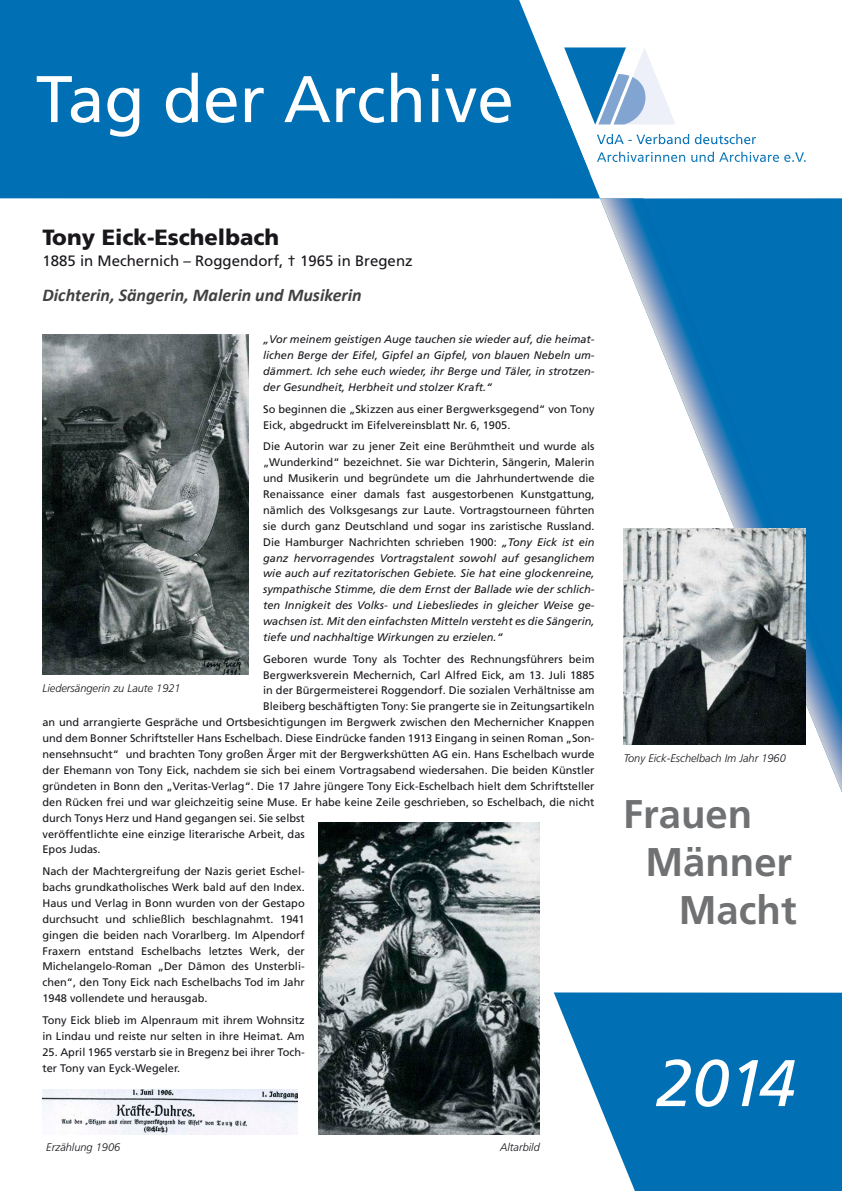
<style>
.page{position:relative;width:842px;height:1191px;background:#fff}
.page>*{position:absolute;margin:0;border:0;box-sizing:border-box;transform-origin:0 0}
.t1{font:65.8px "Frutiger";color:#fff}
.t2{font:italic 65.8px "Frutiger";color:#fff}
.t3{font:700 40px "Frutiger";color:#707173}
.t4{font:900 22px "Frutiger";color:#1a171c}
.t5{font:italic 700 18px "Calibri";letter-spacing:-.005em;color:#414143}
.t6{font:15px "Frutiger";color:#1a171c}
.t7{font:11px/15.9px "Frutiger";color:#1a171c}
.t8{font:italic 11px/15.9px "Frutiger";color:#1a171c;text-align:justify}
.t9{font:italic 300 11px "Frutiger";color:#1a171c}
.s1{font-style:italic}
</style>
<div class="page">
<svg style="left:554px;top:992px;width:288px;height:199px;background:#2483be"></svg>
<img style="left:600px;top:198px;width:242px;height:594px">
<svg style="left:0;top:0;width:600px;height:198px;background:#147aba"></svg>
<img style="left:590px;top:125px;width:10px;height:17px">
<img style="left:562px;top:105px;width:28px;height:68px">
<svg style="left:597px;top:152px;width:208px;height:10px"></svg>
<svg style="left:597px;top:134px;width:159px;height:10px"></svg>
<svg style="left:564px;top:47px;width:111px;height:78px"></svg>
<div style="left:0;top:22px;width:351px;height:166px;background:#006fb4"></div>
<img style="left:553px;top:84px;width:9px;height:89px">
<img style="left:624px;top:528px;width:181px;height:216px">
<img style="left:43px;top:1089px;width:255px;height:45px">
<img style="left:43px;top:334px;width:206px;height:341px">
<img style="left:319px;top:822px;width:221px;height:312px">
<h1 class="t1" style="left:36px;top:61px;width:479px">Tag der Archive</h1>
<h3 class="t4" style="left:43px;top:224px;width:238px">Tony Eick-Eschelbach</h3>
<h3 class="t6" style="left:43px;top:251px;width:372px">1885 in Mechernich – Roggendorf, † 1965 in Bregenz</h3>
<h3 class="t5" style="left:43px;top:284px;width:321px">Dichterin, Sängerin, Malerin und Musikerin</h3>
<p class="t8" style="left:263px;top:332px;width:333px">„Vor meinem geistigen Auge tauchen sie wieder auf, die heimat&shy;lichen Berge der Eifel, Gipfel an Gipfel, von blauen Nebeln um&shy;dämmert. Ich sehe euch wieder, ihr Berge und Täler, in strotzen&shy;der Gesundheit, Herbheit und stolzer Kraft.“</p>
<p class="t7" style="left:263px;top:401px;width:333px">So beginnen die „Skizzen aus einer Bergwerksgegend“ von Tony<br>Eick, abgedruckt im Eifelvereinsblatt Nr. 6, 1905.</p>
<p class="t7" style="left:263px;top:438px;width:333px;text-align:justify">Die Autorin war zu jener Zeit eine Berühmtheit und wurde als „Wunderkind“ bezeichnet. Sie war Dichterin, Sängerin, Malerin und Musikerin und begründete um die Jahrhundertwende die Renaissance einer damals fast ausgestorbenen Kunstgattung, nämlich des Volksgesangs zur Laute. Vortragstourneen führten sie durch ganz Deutschland und sogar ins zaristische Russland.<br>Die Hamburger Nachrichten schrieben 1900: <span class="s1">„Tony Eick ist ein ganz hervorragendes Vortragstalent sowohl auf gesanglichem wie auch auf rezitatorischen Gebiete. Sie hat eine glockenreine, sympathische Stimme, die dem Ernst der Ballade wie der schlich&shy;ten Innigkeit des Volks- und Liebesliedes in gleicher Weise ge&shy;wachsen ist. Mit den einfachsten Mitteln versteht es die Sängerin, tiefe und nachhaltige Wirkungen zu erzielen.“</span></p>
<p class="t7" style="left:263px;top:651px;width:333px">Geboren wurde Tony als Tochter des Rechnungsführers beim</p>
<p class="t7" style="left:263px;top:666px;width:333px">Bergwerksverein Mechernich, Carl Alfred Eick, am 13. Juli 1885</p>
<p class="t7" style="left:263px;top:682px;width:333px">in der Bürgermeisterei Roggendorf. Die sozialen Verhältnisse am</p>
<p class="t7" style="left:263px;top:698px;width:333px">Bleiberg beschäftigten Tony: Sie prangerte sie in Zeitungsartikeln</p>
<p class="t7" style="left:43px;top:714px;width:553px">an und arrangierte Gespräche und Ortsbesichtigungen im Bergwerk zwischen den Mechernicher Knappen</p>
<p class="t7" style="left:43px;top:730px;width:554px">und dem Bonner Schriftsteller Hans Eschelbach. Diese Eindrücke fanden 1913 Eingang in seinen Roman „Son-</p>
<p class="t7" style="left:43px;top:746px;width:554px">nensehnsucht“ und brachten Tony großen Ärger mit der Bergwerkshütten AG ein. Hans Eschelbach wurde</p>
<p class="t7" style="left:43px;top:762px;width:553px">der Ehemann von Tony Eick, nachdem sie sich bei einem Vortragsabend wiedersahen. Die beiden Künstler</p>
<p class="t7" style="left:43px;top:778px;width:553px">gründeten in Bonn den „Veritas-Verlag“. Die 17 Jahre jüngere Tony Eick-Eschelbach hielt dem Schriftsteller</p>
<p class="t7" style="left:43px;top:794px;width:553px">den Rücken frei und war gleichzeitig seine Muse. Er habe keine Zeile geschrieben, so Eschelbach, die nicht</p>
<p class="t7" style="left:43px;top:809px;width:264px">durch Tonys Herz und Hand gegangen sei. Sie selbst</p>
<p class="t7" style="left:43px;top:825px;width:264px">veröffentlichte eine einzige literarische Arbeit, das</p>
<p class="t7" style="left:43px;top:841px;width:60px">Epos Judas.</p>
<p class="t7" style="left:43px;top:863px;width:264px;text-align:justify">Nach der Machtergreifung der Nazis geriet Eschel&shy;bachs grundkatholisches Werk bald auf den Index.<br>Haus und Verlag in Bonn wurden von der Gestapo durchsucht und schließlich beschlagnahmt. 1941 gingen die beiden nach Vorarlberg. Im Alpendorf Fraxern entstand Eschelbachs letztes Werk, der Michelangelo-Roman „Der Dämon des Unsterbli&shy;chen“, den Tony Eick nach Eschelbachs Tod im Jahr 1948 vollendete und herausgab.</p>
<p class="t7" style="left:43px;top:1012px;width:264px">Tony Eick blieb im Alpenraum mit ihrem Wohnsitz in Lindau und reiste nur selten in ihre Heimat. Am</p>
<p class="t7" style="left:43px;top:1043px;width:264px">25. April 1965 verstarb sie in Bregenz bei ihrer Toch&shy;ter Tony van Eyck-Wegeler.</p>
<p class="t9" style="left:43px;top:681px;width:140px">Liedersängerin zu Laute 1921</p>
<p class="t9" style="left:46px;top:1140px;width:75px">Erzählung 1906</p>
<p class="t9" style="left:500px;top:1140px;width:41px">Altarbild</p>
<p class="t9" style="left:624px;top:751px;width:164px">Tony Eick-Eschelbach Im Jahr 1960</p>
<h2 class="t3" style="left:623px;top:791px;width:130px">Frauen</h2>
<h2 class="t3" style="left:645px;top:839px;width:148px">Männer</h2>
<h2 class="t3" style="left:679px;top:887px;width:119px">Macht</h2>
<h1 class="t2" style="left:656px;top:1044px;width:141px">2014</h1>
</div>
